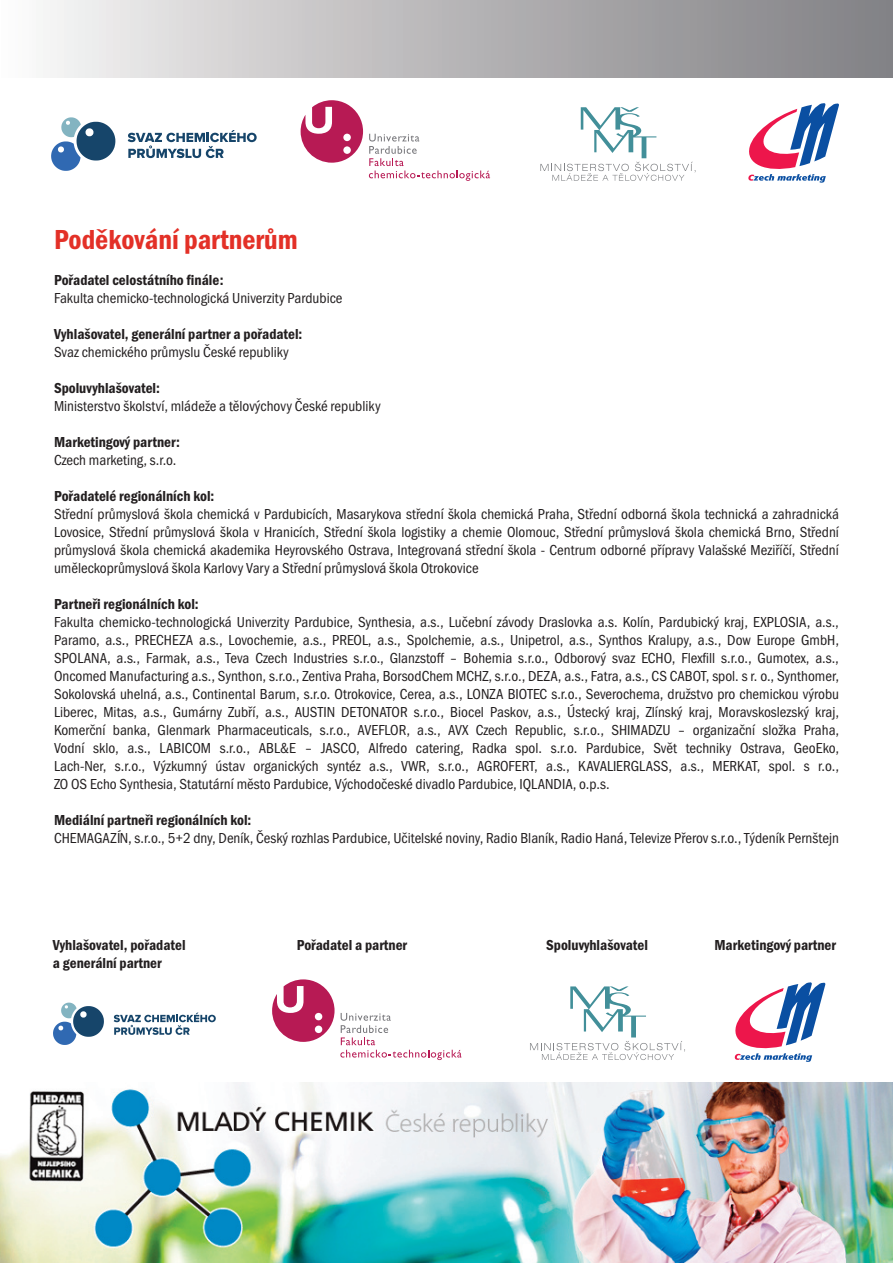
<style>
.page{position:relative;width:893px;height:1263px;background:#fff}
.page>*{position:absolute;margin:0;border:0;box-sizing:border-box;transform-origin:0 0}
.t1{font:600 condensed 28.5px "Franklin Got Itc TCE";color:#e33027}
.t2{font:15px/18px "Franklin Gothic URW Con Boo";color:#231f20;text-align:justify}
.t3{font:15px "Franklin Gothic URW Con Dem";color:#231f20}
.t4{font:600 condensed 15px/18px "Franklin Got Itc TCE";color:#231f20}
</style>
<div class="page">
<img style="left:0;top:1082px;width:892px;height:181px">
<div style="left:0;top:0;width:893px;height:77px;background:linear-gradient(to right,#f7f6f6,#7e7d81)"></div>
<svg style="left:272px;top:979px;width:190px;height:81px"></svg>
<svg style="left:530px;top:986px;width:155px;height:74px"></svg>
<svg style="left:114px;top:1013px;width:102px;height:22px"></svg>
<svg style="left:53px;top:1002px;width:51px;height:43px"></svg>
<svg style="left:734px;top:982px;width:92px;height:80px"></svg>
<svg style="left:369px;top:134px;width:121px;height:47px"></svg>
<svg style="left:301px;top:100px;width:62px;height:63px"></svg>
<svg style="left:540px;top:107px;width:156px;height:74px"></svg>
<svg style="left:128px;top:130px;width:129px;height:28px"></svg>
<svg style="left:51px;top:117px;width:64px;height:54px"></svg>
<svg style="left:748px;top:103px;width:91px;height:80px"></svg>
<h1 class="t1" style="left:54px;top:223px;width:245px">Poděkování partnerům</h1>
<p class="t3" style="left:54px;top:270px;width:171px">Pořadatel celostátního finále:</p>
<p class="t2" style="left:54px;top:289px;width:290px">Fakulta chemicko-technologická Univerzity Pardubice</p>
<p class="t3" style="left:54px;top:324px;width:250px">Vyhlašovatel, generální partner a pořadatel:</p>
<p class="t2" style="left:54px;top:343px;width:236px">Svaz chemického průmyslu České republiky</p>
<p class="t3" style="left:54px;top:378px;width:108px">Spoluvyhlašovatel:</p>
<p class="t2" style="left:54px;top:397px;width:328px">Ministerstvo školství, mládeže a tělovýchovy České republiky</p>
<p class="t3" style="left:54px;top:432px;width:128px">Marketingový partner:</p>
<p class="t2" style="left:54px;top:451px;width:124px">Czech marketing, s.r.o.</p>
<p class="t3" style="left:54px;top:486px;width:162px">Pořadatelé regionálních kol:</p>
<p class="t2" style="left:54px;top:505px;width:786px">Střední průmyslová škola chemická v Pardubicích, Masarykova střední škola chemická Praha, Střední odborná škola technická a zahradnická Lovosice, Střední průmyslová škola v Hranicích, Střední škola logistiky a chemie Olomouc, Střední průmyslová škola chemická Brno, Střední průmyslová škola chemická akademika Heyrovského Ostrava, Integrovaná střední škola - Centrum odborné přípravy Valašské Meziříčí, Střední uměleckoprůmyslová škola Karlovy Vary a Střední průmyslová škola Otrokovice</p>
<p class="t3" style="left:54px;top:594px;width:146px">Partneři regionálních kol:</p>
<p class="t2" style="left:54px;top:613px;width:787px">Fakulta chemicko-technologická Univerzity Pardubice, Synthesia, a.s., Lučební závody Draslovka a.s. Kolín, Pardubický kraj, EXPLOSIA, a.s., Paramo, a.s., PRECHEZA a.s., Lovochemie, a.s., PREOL, a.s., Spolchemie, a.s., Unipetrol, a.s., Synthos Kralupy, a.s., Dow Europe GmbH, SPOLANA, a.s., Farmak, a.s., Teva Czech Industries s.r.o., Glanzstoff – Bohemia s.r.o., Odborový svaz ECHO, Flexfill s.r.o., Gumotex, a.s., Oncomed Manufacturing a.s., Synthon, s.r.o., Zentiva Praha, BorsodChem MCHZ, s.r.o., DEZA, a.s., Fatra, a.s., CS CABOT, spol. s r. o., Synthomer, Sokolovská uhelná, a.s., Continental Barum, s.r.o. Otrokovice, Cerea, a.s., LONZA BIOTEC s.r.o., Severochema, družstvo pro chemickou výrobu Liberec, Mitas, a.s., Gumárny Zubří, a.s., AUSTIN DETONATOR s.r.o., Biocel Paskov, a.s., Ústecký kraj, Zlínský kraj, Moravskoslezský kraj, Komerční banka, Glenmark Pharmaceuticals, s.r.o., AVEFLOR, a.s., AVX Czech Republic, s.r.o., SHIMADZU – organizační složka Praha, Vodní sklo, a.s., LABICOM s.r.o., ABL&amp;E – JASCO, Alfredo catering, Radka spol. s.r.o. Pardubice, Svět techniky Ostrava, GeoEko, Lach-Ner, s.r.o., Výzkumný ústav organických syntéz a.s., VWR, s.r.o., AGROFERT, a.s., KAVALIERGLASS, a.s., MERKAT, spol. s r.o., ZO OS Echo Synthesia, Statutární město Pardubice, Východočeské divadlo Pardubice, IQLANDIA, o.p.s.</p>
<p class="t3" style="left:54px;top:810px;width:199px">Mediální partneři regionálních kol:</p>
<p class="t2" style="left:54px;top:829px;width:786px">CHEMAGAZÍN, s.r.o., 5+2 dny, Deník, Český rozhlas Pardubice, Učitelské noviny, Radio Blaník, Radio Haná, Televize Přerov s.r.o., Týdeník Pernštejn</p>
<p class="t4" style="left:53px;top:936px;width:134px">Vyhlašovatel, pořadatel a generální partner</p>
<p class="t4" style="left:297px;top:936px;width:112px">Pořadatel a partner</p>
<p class="t4" style="left:546px;top:936px;width:103px">Spoluvyhlašovatel</p>
<p class="t4" style="left:714px;top:936px;width:123px">Marketingový partner</p>
</div>
